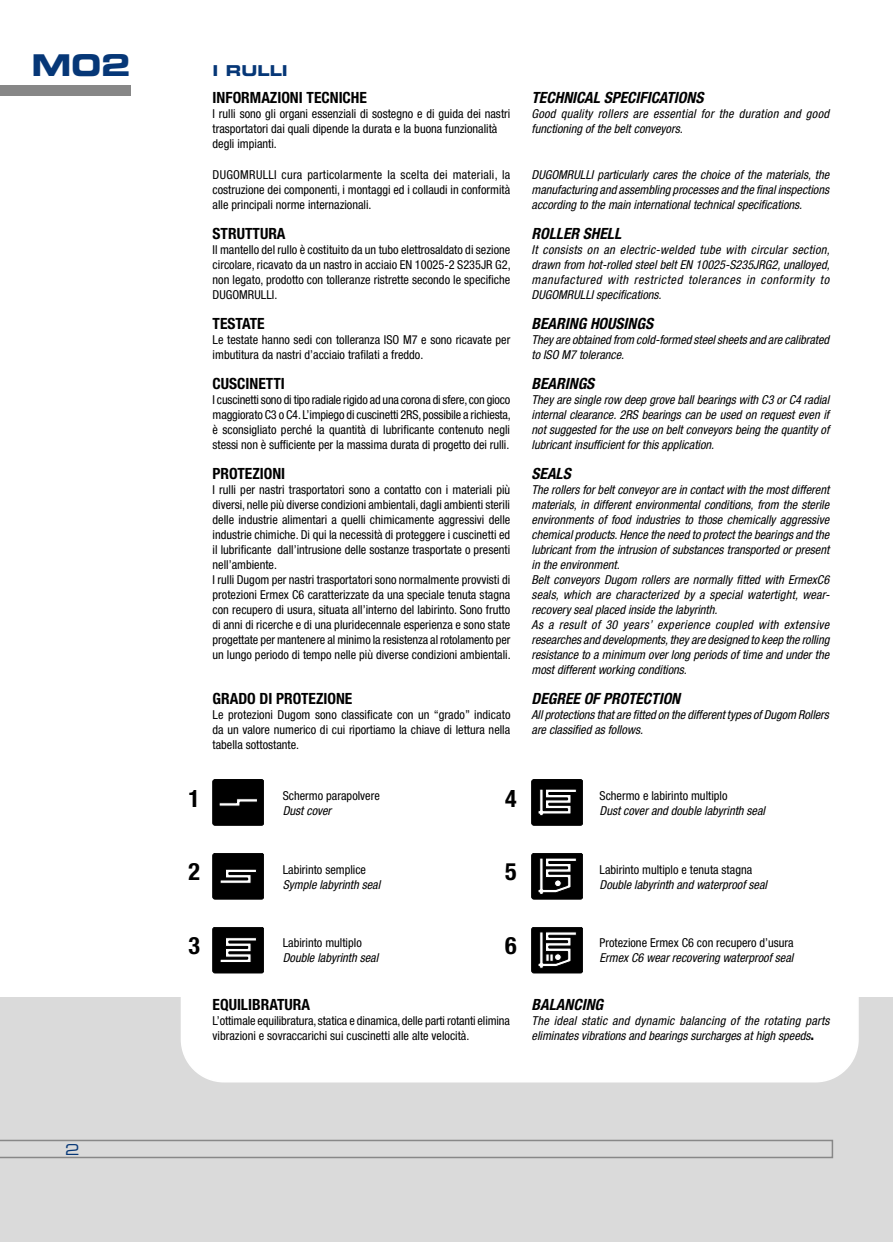
<style>
.page{position:relative;width:893px;height:1242px;background:#fff}
.page>*{position:absolute;margin:0;border:0;box-sizing:border-box;transform-origin:0 0}
.t1{font:30px "Eurostile Bold Extended Two";color:#063777}
.t2{font:700 condensed 24px "Helvetica Neue";color:#000}
.t3{font:italic 700 condensed 15.45px "Helvetica Neue";color:#000}
.t4{font:700 condensed 15.45px "Helvetica Neue";color:#000}
.t5{font:15px "Eurostile Bold Extended Two";color:#063777}
.t6{font:15px "Eurostile Extended Two";color:#063777}
.t7{font:condensed 12.3px/15px "Helvetica Neue";color:#000}
.t8{font:italic condensed 12.3px/15px "Helvetica Neue";color:#000}
.t9{font:italic condensed 12.3px/15px "Helvetica Neue";letter-spacing:.025em;color:#000}
.s1{font-weight:700;font-style:normal;font-size:15.45px}
</style>
<div class="page">
<div style="left:0;top:997px;width:893px;height:245px;background:#dadada"></div>
<svg style="left:0;top:1139px;width:833px;height:19px"></svg>
<div style="left:0;top:85px;width:131px;height:11px;background:#878787"></div>
<div style="left:181px;top:947px;width:678px;height:136px;background:#fff"></div>
<div style="left:213px;top:779px;width:51px;height:46px;background:#000;border-radius:2px"></div>
<div style="left:213px;top:779px;width:51px;height:46px;border:1px solid #000;border-radius:2px"></div>
<svg style="left:219px;top:798px;width:38px;height:8px"></svg>
<div style="left:532px;top:779px;width:51px;height:46px;background:#000;border-radius:2px"></div>
<div style="left:531px;top:779px;width:52px;height:46px;border:1px solid #000;border-radius:2px"></div>
<svg style="left:538px;top:789px;width:39px;height:27px"></svg>
<div style="left:213px;top:853px;width:51px;height:46px;background:#000;border-radius:2px"></div>
<div style="left:213px;top:853px;width:51px;height:46px;border:1px solid #000;border-radius:2px"></div>
<svg style="left:220px;top:869px;width:37px;height:14px"></svg>
<div style="left:532px;top:853px;width:51px;height:46px;background:#000;border-radius:2px"></div>
<div style="left:531px;top:853px;width:52px;height:46px;border:1px solid #000;border-radius:2px"></div>
<svg style="left:538px;top:858px;width:39px;height:36px"></svg>
<div style="left:554px;top:880px;width:7px;height:6px;background:#fff;border-radius:50%"></div>
<div style="left:554px;top:880px;width:7px;height:6px;border:1px solid #000;border-radius:50%"></div>
<div style="left:213px;top:927px;width:51px;height:46px;background:#000;border-radius:2px"></div>
<div style="left:213px;top:927px;width:51px;height:46px;border:1px solid #000;border-radius:2px"></div>
<svg style="left:220px;top:937px;width:36px;height:25px"></svg>
<div style="left:532px;top:927px;width:51px;height:46px;background:#000;border-radius:2px"></div>
<div style="left:531px;top:927px;width:52px;height:46px;border:1px solid #000;border-radius:2px"></div>
<svg style="left:538px;top:932px;width:39px;height:36px"></svg>
<h1 class="t1" style="left:32px;top:44px;width:101px">M02</h1>
<p class="t5" style="left:213px;top:60px;width:77px">I RULLI</p>
<p class="t4" style="left:213px;top:89px;width:156px">INFORMAZIONI TECNICHE</p>
<p class="t7" style="left:213px;top:107px;width:299px">I rulli sono gli organi essenziali di sostegno e di guida dei nastri trasportatori dai quali dipende la durata e la buona funzionalità degli impianti.</p>
<p class="t7" style="left:213px;top:167px;width:299px;text-align:justify">DUGOMRULLI cura particolarmente la scelta dei materiali, la costruzione dei componenti, i montaggi ed i collaudi in conformità alle principali norme internazionali.</p>
<p class="t4" style="left:213px;top:224px;width:74px">STRUTTURA</p>
<p class="t7" style="left:213px;top:242px;width:300px;text-align:justify">Il mantello del rullo è costituito da un tubo elettrosaldato di sezione circolare, ricavato da un nastro in acciaio EN 10025-2 S235JR G2, non legato, prodotto con tolleranze ristrette secondo le specifiche DUGOMRULLI.</p>
<p class="t4" style="left:213px;top:314px;width:54px">TESTATE</p>
<p class="t7" style="left:213px;top:332px;width:299px">Le testate hanno sedi con tolleranza ISO M7 e sono ricavate per imbutitura da nastri d’acciaio trafilati a freddo.</p>
<p class="t4" style="left:213px;top:374px;width:74px">CUSCINETTI</p>
<p class="t7" style="left:213px;top:392px;width:300px;text-align:justify">I cuscinetti sono di tipo radiale rigido ad una corona di sfere, con gioco maggiorato C3 o C4. L’impiego di cuscinetti 2RS, possibile a richiesta, è sconsigliato perché la quantità di lubrificante contenuto negli stessi non è sufficiente per la massima durata di progetto dei rulli.</p>
<p class="t4" style="left:213px;top:464px;width:74px">PROTEZIONI</p>
<p class="t7" style="left:213px;top:482px;width:300px">I rulli per nastri trasportatori sono a contatto con i materiali più diversi, nelle più diverse condizioni ambientali, dagli ambienti sterili delle industrie alimentari a quelli chimicamente aggressivi delle industrie chimiche. Di qui la necessità di proteggere i cuscinetti ed il lubrificante dall’intrusione delle sostanze trasportate o presenti nell’ambiente.<br>I rulli Dugom per nastri trasportatori sono normalmente provvisti di protezioni Ermex C6 caratterizzate da una speciale tenuta stagna con recupero di usura, situata all’interno del labirinto. Sono frutto di anni di ricerche e di una pluridecennale esperienza e sono state progettate per mantenere al minimo la resistenza al rotolamento per un lungo periodo di tempo nelle più diverse condizioni ambientali.</p>
<p class="t4" style="left:213px;top:689px;width:141px">GRADO DI PROTEZIONE</p>
<p class="t7" style="left:213px;top:707px;width:299px;text-align:justify">Le protezioni Dugom sono classificate con un “grado” indicato da un valore numerico di cui riportiamo la chiave di lettura nella tabella sottostante.</p>
<p class="t3" style="left:531px;top:89px;width:173px">TECHNICAL SPECIFICATIONS</p>
<p class="t9" style="left:531px;top:107px;width:299px">Good quality rollers are essential for the duration and good functioning of the belt conveyors.</p>
<p class="t8" style="left:531px;top:167px;width:299px;text-align:justify">DUGOMRULLI particularly cares the choice of the materials, the manufacturing and assembling processes and the final inspections according to the main international technical specifications.</p>
<p class="t3" style="left:531px;top:224px;width:91px">ROLLER SHELL</p>
<p class="t8" style="left:531px;top:242px;width:300px;text-align:justify">It consists on an electric-welded tube with circular section, drawn from hot-rolled steel belt EN 10025-S235JRG2, unalloyed, manufactured with restricted tolerances in conformity to DUGOMRULLI specifications.</p>
<p class="t3" style="left:531px;top:314px;width:123px">BEARING HOUSINGS</p>
<p class="t8" style="left:531px;top:332px;width:299px">They are obtained from cold-formed steel sheets and are calibrated to ISO M7 tolerance.</p>
<p class="t3" style="left:531px;top:374px;width:64px">BEARINGS</p>
<p class="t8" style="left:531px;top:392px;width:299px;text-align:justify">They are single row deep grove ball bearings with C3 or C4 radial internal clearance. 2RS bearings can be used on request even if not suggested for the use on belt conveyors being the quantity of lubricant insufficient for this application.</p>
<p class="t3" style="left:531px;top:464px;width:41px">SEALS</p>
<p class="t8" style="left:531px;top:482px;width:300px">The rollers for belt conveyor are in contact with the most different materials, in different environmental conditions, from the sterile environments of food industries to those chemically aggressive chemical products. Hence the need to protect the bearings and the lubricant from the intrusion of substances transported or present in the environment.<br>Belt conveyors Dugom rollers are normally fitted with ErmexC6 seals, which are characterized by a special watertight, wear&shy;recovery seal placed inside the labyrinth.<br>As a result of 30 years’ experience coupled with extensive researches and developments, they are designed to keep the rolling resistance to a minimum over long periods of time and under the most different working conditions.</p>
<p class="t3" style="left:531px;top:689px;width:150px">DEGREE OF PROTECTION</p>
<p class="t8" style="left:531px;top:707px;width:299px">All protections that are fitted on the different types of Dugom Rollers are classified as follows.</p>
<h2 class="t2" style="left:188px;top:783px;width:13px">1</h2>
<h2 class="t2" style="left:505px;top:783px;width:13px">4</h2>
<p class="t7" style="left:283px;top:788px;width:99px">Schermo parapolvere</p>
<p class="t8" style="left:283px;top:803px;width:50px">Dust cover</p>
<p class="t7" style="left:600px;top:788px;width:129px">Schermo e labirinto multiplo</p>
<p class="t8" style="left:600px;top:803px;width:167px">Dust cover and double labyrinth seal</p>
<h2 class="t2" style="left:188px;top:857px;width:13px">2</h2>
<h2 class="t2" style="left:505px;top:857px;width:13px">5</h2>
<p class="t7" style="left:283px;top:861px;width:85px">Labirinto semplice</p>
<p class="t8" style="left:283px;top:876px;width:99px">Symple labyrinth seal</p>
<p class="t7" style="left:600px;top:861px;width:154px">Labirinto multiplo e tenuta stagna</p>
<p class="t8" style="left:600px;top:876px;width:169px">Double labyrinth and waterproof seal</p>
<h2 class="t2" style="left:188px;top:931px;width:13px">3</h2>
<h2 class="t2" style="left:505px;top:931px;width:13px">6</h2>
<p class="t7" style="left:283px;top:935px;width:81px">Labirinto multiplo</p>
<p class="t8" style="left:283px;top:950px;width:97px">Double labyrinth seal</p>
<p class="t7" style="left:600px;top:935px;width:196px">Protezione Ermex C6 con recupero d’usura</p>
<p class="t8" style="left:600px;top:950px;width:195px">Ermex C6 wear recovering waterproof seal</p>
<p class="t4" style="left:213px;top:995px;width:99px">EQUILIBRATURA</p>
<p class="t7" style="left:213px;top:1013px;width:299px">L’ottimale equilibratura, statica e dinamica, delle parti rotanti elimina vibrazioni e sovraccarichi sui cuscinetti alle alte velocità.</p>
<p class="t3" style="left:531px;top:995px;width:73px">BALANCING</p>
<p class="t8" style="left:531px;top:1013px;width:299px">The ideal static and dynamic balancing of the rotating parts eliminates vibrations and bearings surcharges at high speeds<span class="s1">.</span></p>
<p class="t6" style="left:65px;top:1139px;width:16px">2</p>
</div>
